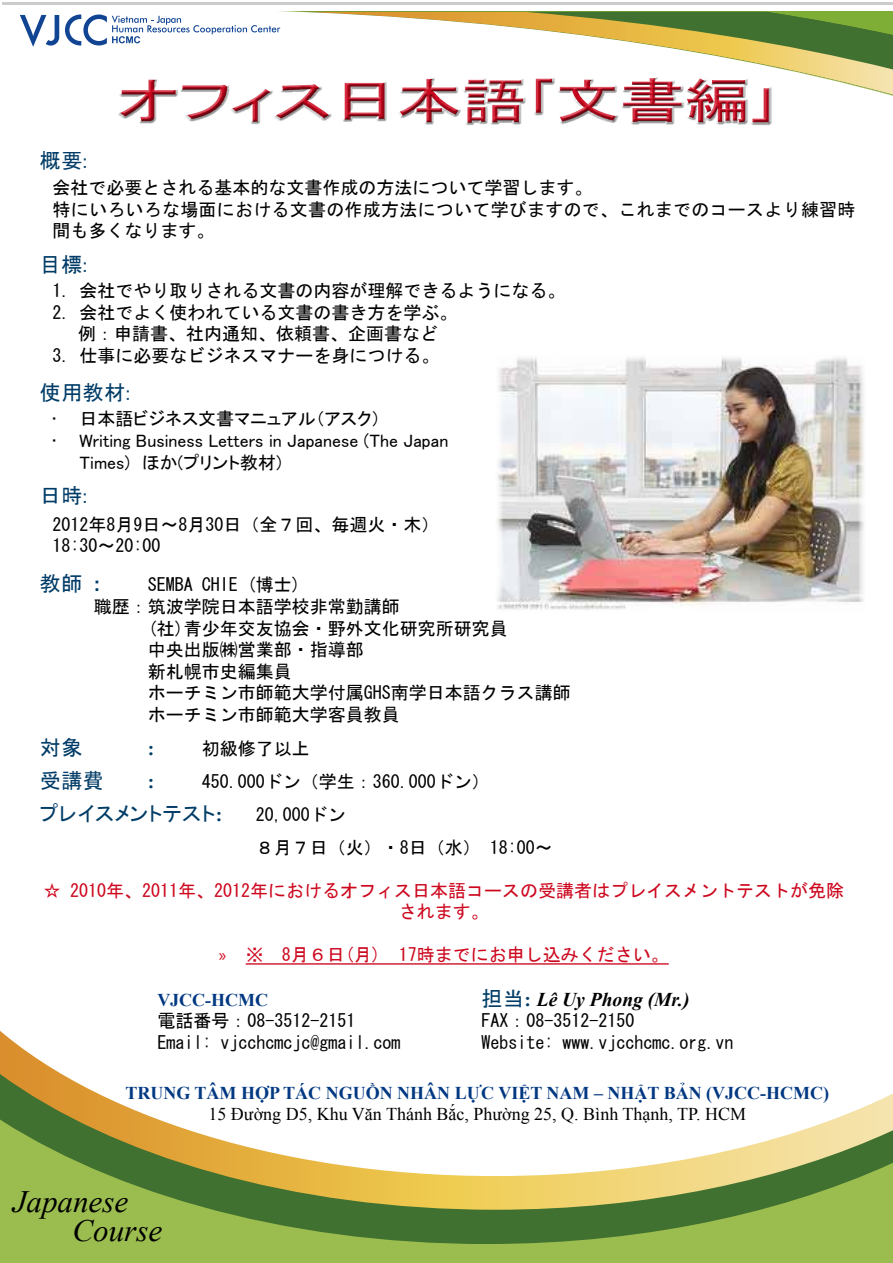
<style>
.page{position:relative;width:893px;height:1263px;background:#fff}
.page>*{position:absolute;margin:0;border:0;box-sizing:border-box;transform-origin:0 0}
.t1{font:48.6px "MS P Gothic";color:#cd071e;scale:1.33 1}
.t2{font:italic 31.05px/29px "Times New Roman";color:#000}
.t3{font:21px "MS P Gothic";letter-spacing:.025em;color:#003c67}
.t4{font:italic 700 19.5px "Times New Roman";color:#000}
.t5{font:700 19.5px "Times New Roman";color:#003c67}
.t6{font:18px/21.6px "MS Gothic";color:#000}
.t7{font:18px/21.6px "MS Gothic";color:#cd071e;text-align:center}
.t8{font:18px/21.6px "MS P Gothic";color:#000}
.t9{font:700 18px "Times New Roman";color:#003882}
.t10{font:18px "Times New Roman";color:#000}
.s1{font-family:"Arial";font-weight:700;font-size:19.5px}
.s2{font-family:"Times New Roman";font-weight:700;font-size:19.5px}
.s3{font-family:"Myriad Pro"}
.s4{font-family:"MS P Gothic";font-weight:400;font-style:normal;font-size:21px;color:#003c67}
.s5{font-style:normal;color:#003c67}
</style>
<div class="page">
<div style="left:0;top:860px;width:893px;height:403px;background:#9bbc4e"></div>
<svg style="left:214px;top:1210px;width:545px;height:34px;fill:#407130"></svg>
<svg style="left:111px;top:1176px;width:751px;height:34px;background:#9fa64a"></svg>
<svg style="left:0;top:860px;width:893px;height:316px;background:#f6f4eb"></svg>
<hr style="left:2px;top:2px;width:891px;height:3px;background:#cccccb">
<svg style="left:20px;top:11px;width:873px;height:115px"></svg>
<div style="left:117px;top:75px;width:654px;height:49px;background:#fff"></div>
<div style="left:117px;top:77px;width:654px;height:48px;background:#000;opacity:.75"></div>
<hr style="left:246px;top:963px;width:423px;height:1px;background:#cd071e">
<img style="left:497px;top:357px;width:367px;height:253px">
<svg style="left:20px;top:15px;width:39px;height:32px"></svg>
<svg style="left:65px;top:15px;width:215px;height:31px"></svg>
<p class="t3" style="left:40px;top:150px;width:49px">概要:</p>
<h1 class="t1" style="left:119px;top:76px;width:497px">オフィス日本語｢文書編｣</h1>
<p class="t6" style="left:53px;top:177px;width:804px">会社で必要とされる基本的な文書作成の方法について学習します。<br>特にいろいろな場面における文書の作成方法について学びますので、これまでのコースより練習時間も多くなります。</p>
<p class="t3" style="left:40px;top:254px;width:49px">目標:</p>
<p class="t6" style="left:53px;top:280px;width:514px">1. 会社でやり取りされる文書の内容が理解できるようになる。</p>
<p class="t6" style="left:53px;top:301px;width:406px;text-align:center">2. 会社でよく使われている文書の書き方を学ぶ。例：申請書、社内通知、依頼書、企画書など</p>
<p class="t6" style="left:53px;top:344px;width:388px">3. 仕事に必要なビジネスマナーを身につける。</p>
<p class="t3" style="left:40px;top:382px;width:92px">使用教材:</p>
<p class="t8" style="left:53px;top:408px;width:329px">• 日本語ビジネス文書マニュアル（アスク）</p>
<p class="t8" style="left:80px;top:430px;width:370px;text-indent:-27px">• Writing Business Letters in Japanese (The Japan<br>Times)　ほか(プリント教材)</p>
<p class="t3" style="left:40px;top:485px;width:49px">日時:</p>
<p class="t6" style="left:53px;top:513px;width:389px">2012年8月9日～8月30日（全７回、毎週火・木）<br>18:30～20:00</p>
<p class="t3" style="left:40px;top:573px;width:62px">教師 <span class="s1">:</span></p>
<p class="t6" style="left:148px;top:574px;width:154px">SEMBA CHIE (博士)</p>
<p class="t6" style="left:94px;top:596px;width:308px">職歴：筑波学院日本語学校非常勤講師</p>
<p class="t6" style="left:94px;top:617px;width:415px">　　　(社)青少年交友協会・野外文化研究所研究員</p>
<p class="t6" style="left:148px;top:639px;width:217px">中央出版㈱営業部・指導部</p>
<p class="t6" style="left:148px;top:660px;width:145px">新札幌市史編集員</p>
<p class="t6" style="left:148px;top:682px;width:424px">ホーチミン市師範大学付属GHS南学日本語クラス講師</p>
<p class="t6" style="left:148px;top:704px;width:254px">ホーチミン市師範大学客員教員</p>
<p class="t3" style="left:40px;top:737px;width:44px">対象</p>
<p class="t5" style="left:148px;top:735px;width:8px">:</p>
<p class="t6" style="left:202px;top:738px;width:109px">初級修了以上</p>
<p class="t3" style="left:40px;top:770px;width:66px">受講費</p>
<p class="t5" style="left:148px;top:768px;width:8px">:</p>
<p class="t6" style="left:202px;top:771px;width:289px">450.000ドン（学生：360.000ドン）</p>
<p class="t3" style="left:40px;top:803px;width:184px">プレイスメントテスト<span class="s2">:</span></p>
<p class="t6" style="left:256px;top:798px;width:298px;line-height:33px">20,000ドン<br>８月７日（火）・8日（水） 18:00～</p>
<p class="t7" style="left:43px;top:879px;width:803px">☆ 2010年、2011年、2012年におけるオフィス日本語コースの受講者はプレイスメントテストが免除されます。</p>
<p class="t7" style="left:219px;top:943px;width:451px"><span class="s3">»</span> ※　8月６日(月)　17時までにお申し込みください。</p>
<p class="t9" style="left:157px;top:987px;width:112px">VJCC-HCMC</p>
<p class="t4" style="left:481px;top:985px;width:210px"><span class="s4">担当</span><span class="s5">:</span> Lê Uy Phong (Mr.)</p>
<p class="t6" style="left:157px;top:1010px;width:199px">電話番号：08-3512-2151</p>
<p class="t6" style="left:481px;top:1010px;width:154px">FAX：08-3512-2150</p>
<p class="t6" style="left:157px;top:1031px;width:244px">Email: vjcchcmcjc@gmail.com</p>
<p class="t6" style="left:481px;top:1031px;width:253px">Website: www.vjcchcmc.org.vn</p>
<p class="t9" style="left:125px;top:1080px;width:705px">TRUNG TÂM HỢP TÁC NGUỒN NHÂN LỰC VIỆT NAM – NHẬT BẢN (VJCC-HCMC)</p>
<p class="t10" style="left:208px;top:1102px;width:539px">15 Đường D5, Khu Văn Thánh Bắc, Phường 25, Q. Bình Thạnh, TP. HCM</p>
<h2 class="t2" style="left:72px;top:1187px;width:91px;text-indent:-60px">Japanese<br>Course</h2>
</div>
